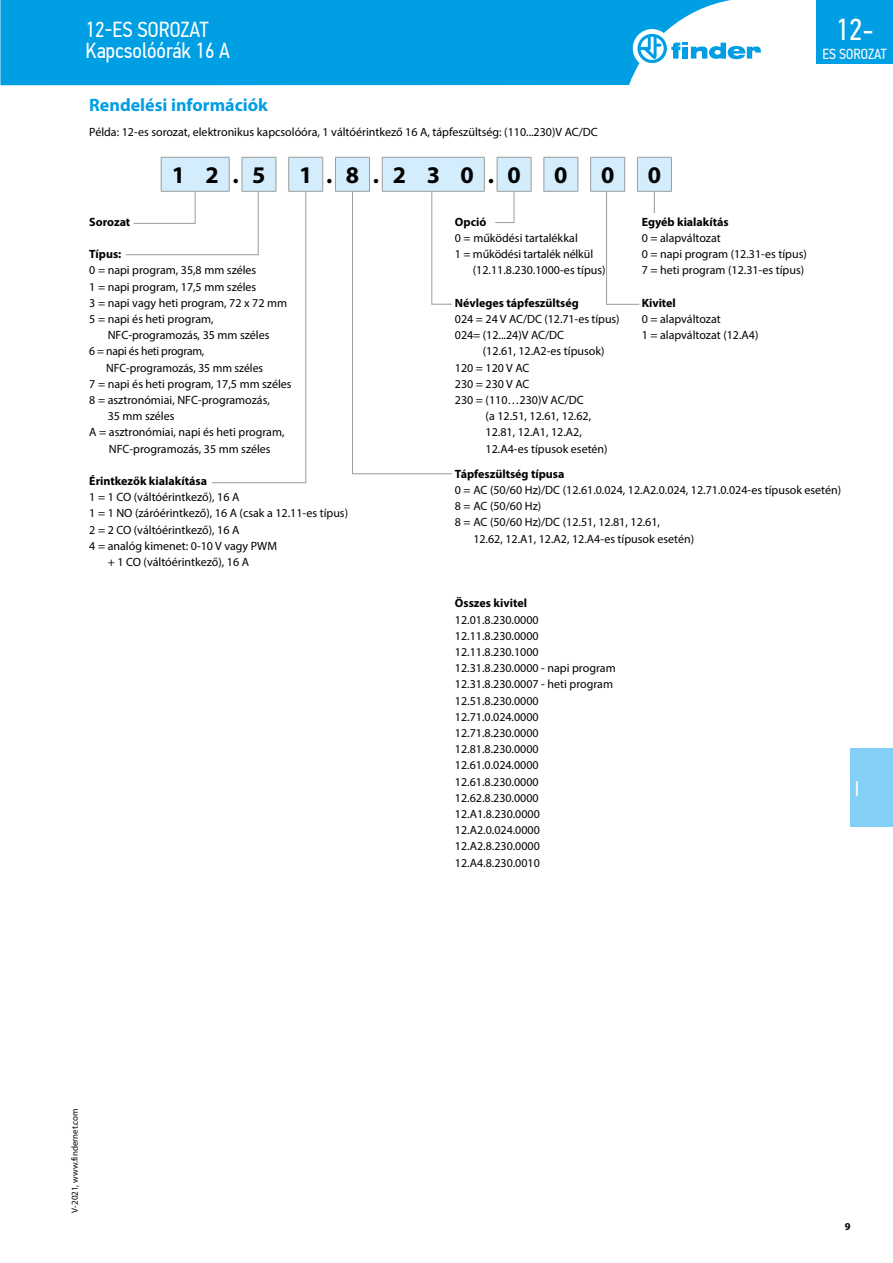
<style>
.page{position:relative;width:893px;height:1263px;background:#fff}
.page>*{position:absolute;margin:0;border:0;box-sizing:border-box;transform-origin:0 0}
.t1{font:30.3px "PF Din Text Cond Pro";color:#fff}
.t2{font:700 24px "Myriad Pro";color:#000}
.t3{font:21.75px/21px "PF Din Text Cond Pro";color:#fff}
.t4{font:21px "PF Din Text Cond Pro";color:#fff}
.t5{font:700 18px "Myriad Pro";color:#009ee3}
.t6{font:14.55px "PF Din Text Cond Pro";color:#fff}
.t7{font:12px/16.2px "Myriad Pro";color:#000}
.t8{font:700 12px "Myriad Pro";color:#000}
.t9{font:700 10.5px "Myriad Pro";color:#000}
.t10{font:9px "Myriad Pro";color:#000}
</style>
<div class="page">
<hr style="left:637px;top:157px;width:35px;height:1px;background:#9c9c9c">
<hr style="left:671px;top:158px;width:1px;height:33px;background:#9c9c9c">
<hr style="left:637px;top:191px;width:35px;height:1px;background:#9c9c9c">
<svg style="left:125px;top:157px;width:546px;height:326px"></svg>
<div style="left:850px;top:748px;width:43px;height:79px;background:#83cff5"></div>
<div style="left:0;top:0;width:731px;height:85px;background:#009ee3"></div>
<div style="left:633px;top:29px;width:38px;height:39px;background:#fff;border-radius:50%"></div>
<svg style="left:637px;top:34px;width:124px;height:29px"></svg>
<div style="left:816px;top:0;width:77px;height:64px;background:#009ee3"></div>
<h3 class="t3" style="left:85px;top:19px;width:146px">12-ES SOROZAT<br>Kapcsolóórák 16 A</h3>
<h1 class="t1" style="left:836px;top:11px;width:39px">12-</h1>
<p class="t6" style="left:823px;top:46px;width:66px">ES SOROZAT</p>
<h3 class="t5" style="left:89px;top:93px;width:180px">Rendelési információk</h3>
<p class="t7" style="left:89px;top:124px;width:510px">Példa: 12-es sorozat, elektronikus kapcsolóóra, 1 váltóérintkező 16 A, tápfeszültség: (110...230)V AC/DC</p>
<h2 class="t2" style="left:172px;top:160px;width:95px">1 2.5</h2>
<h2 class="t2" style="left:299px;top:160px;width:223px">1.8.2 3 0.0</h2>
<h2 class="t2" style="left:554px;top:160px;width:15px">0</h2>
<h2 class="t2" style="left:601px;top:160px;width:15px">0</h2>
<h2 class="t2" style="left:648px;top:160px;width:15px">0</h2>
<p class="t8" style="left:89px;top:214px;width:43px">Sorozat</p>
<p class="t8" style="left:89px;top:246px;width:34px">Típus:</p>
<p class="t7" style="left:89px;top:262px;width:199px">0 = napi program, 35,8 mm széles<br>1 = napi program, 17,5 mm széles<br>3 = napi vagy heti program, 72 x 72 mm<br>5 = napi és heti program,</p>
<p class="t7" style="left:89px;top:327px;width:182px;text-indent:18px">NFC-programozás, 35 mm széles<br>6 = napi és heti program,</p>
<p class="t7" style="left:106px;top:359px;width:158px">NFC-programozás, 35 mm széles</p>
<p class="t7" style="left:89px;top:375px;width:204px">7 = napi és heti program, 17,5 mm széles</p>
<p class="t7" style="left:89px;top:392px;width:182px">8 = asztronómiai, NFC-programozás,</p>
<p class="t7" style="left:108px;top:408px;width:68px">35 mm széles</p>
<p class="t7" style="left:89px;top:424px;width:197px">A = asztronómiai, napi és heti program,</p>
<p class="t7" style="left:109px;top:440px;width:163px">NFC-programozás, 35 mm széles</p>
<p class="t8" style="left:89px;top:473px;width:119px">Érintkezők kialakítása</p>
<p class="t7" style="left:89px;top:489px;width:152px">1 = 1 CO (váltóérintkező), 16 A</p>
<p class="t7" style="left:89px;top:505px;width:260px">1 = 1 NO (záróérintkező), 16 A (csak a 12.11-es típus)</p>
<p class="t7" style="left:89px;top:521px;width:152px">2 = 2 CO (váltóérintkező), 16 A</p>
<p class="t7" style="left:89px;top:537px;width:189px">4 = analóg kimenet: 0-10 V vagy PWM</p>
<p class="t7" style="left:108px;top:554px;width:143px">+ 1 CO (váltóérintkező), 16 A</p>
<p class="t8" style="left:642px;top:214px;width:89px">Egyéb kialakítás</p>
<p class="t7" style="left:642px;top:230px;width:167px">0 = alapváltozat<br>0 = napi program (12.31-es típus)<br>7 = heti program (12.31-es típus)</p>
<p class="t8" style="left:642px;top:295px;width:36px">Kivitel</p>
<p class="t7" style="left:642px;top:311px;width:118px">0 = alapváltozat<br>1 = alapváltozat (12.A4)</p>
<p class="t8" style="left:455px;top:214px;width:33px">Opció</p>
<p class="t7" style="left:455px;top:230px;width:124px">0 = működési tartalékkal</p>
<p class="t7" style="left:455px;top:246px;width:140px">1 = működési tartalék nélkül</p>
<p class="t7" style="left:473px;top:262px;width:134px">(12.11.8.230.1000-es típus)</p>
<p class="t8" style="left:455px;top:295px;width:125px">Névleges tápfeszültség</p>
<p class="t7" style="left:455px;top:311px;width:166px">024 = 24 V AC/DC (12.71-es típus)<br>024= (12...24)V AC/DC</p>
<p class="t7" style="left:455px;top:343px;width:151px;text-indent:28px">(12.61, 12.A2-es típusok)<br>120 = 120 V AC<br>230 = 230 V AC<br>230 = (110…230)V AC/DC</p>
<p class="t7" style="left:486px;top:408px;width:123px">(a 12.51, 12.61, 12.62,<br>12.81, 12.A1, 12.A2,<br>12.A4-es típusok esetén)</p>
<p class="t8" style="left:455px;top:466px;width:111px">Tápfeszültség típusa</p>
<p class="t7" style="left:455px;top:482px;width:388px">0 = AC (50/60 Hz)/DC (12.61.0.024, 12.A2.0.024, 12.71.0.024-es típusok esetén)</p>
<p class="t7" style="left:455px;top:498px;width:88px">8 = AC (50/60 Hz)</p>
<p class="t7" style="left:455px;top:514px;width:207px">8 = AC (50/60 Hz)/DC (12.51, 12.81, 12.61,</p>
<p class="t7" style="left:473px;top:530px;width:222px">12.62, 12.A1, 12.A2, 12.A4-es típusok esetén)</p>
<p class="t8" style="left:455px;top:596px;width:74px">Összes kivitel</p>
<p class="t7" style="left:455px;top:611px;width:162px">12.01.8.230.0000<br>12.11.8.230.0000<br>12.11.8.230.1000<br>12.31.8.230.0000 - napi program<br>12.31.8.230.0007 - heti program<br>12.51.8.230.0000<br>12.71.0.024.0000<br>12.71.8.230.0000<br>12.81.8.230.0000<br>12.61.0.024.0000<br>12.61.8.230.0000<br>12.62.8.230.0000<br>12.A1.8.230.0000<br>12.A2.0.024.0000<br>12.A2.8.230.0000<br>12.A4.8.230.0010</p>
<h3 class="t4" style="left:855px;top:776px;width:6px">I</h3>
<p class="t10" style="left:69px;top:1213px;width:106px;rotate:-90deg">V-2021, www.findernet.com</p>
<p class="t9" style="left:845px;top:1219px;width:7px">9</p>
</div>
